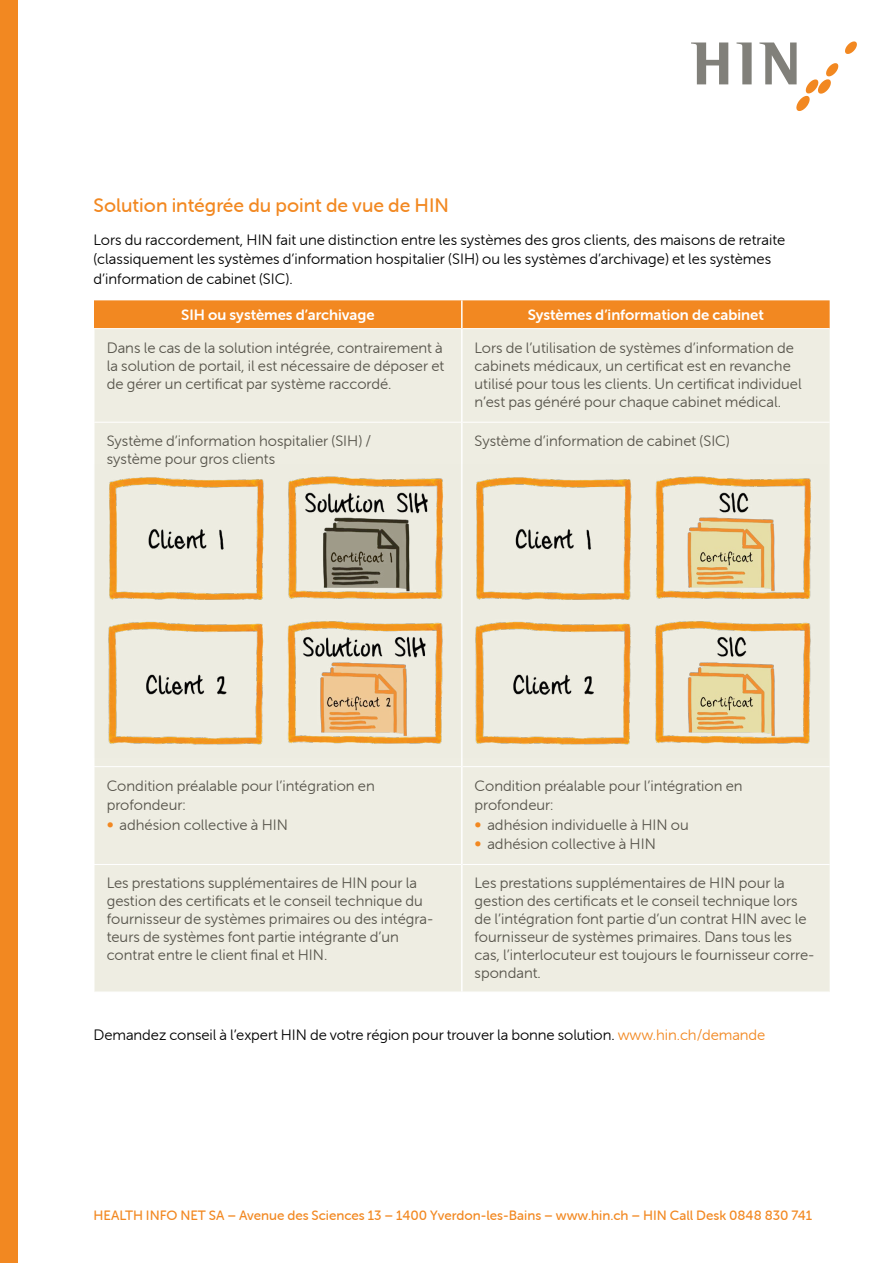
<style>
.page{position:relative;width:893px;height:1263px;background:#fff}
.page>*{position:absolute;margin:0;border:0;box-sizing:border-box;transform-origin:0 0}
.t1{font:19.5px "Museo Sans Rounded 500";color:#f28821}
.t2{font:15px/18px "Museo Sans Rounded 300";color:#57544b}
.t3{font:15px/19.5px "Museo Sans Rounded 300";color:#000}
.t4{font:15px "Museo Sans Rounded 700";color:#fff}
.t5{font:13.5px "Museo Sans Rounded 500";color:#f28821}
.s1{color:#f28821}
</style>
<div class="page">
<div style="left:0;top:0;width:17px;height:1263px;background:#f28821"></div>
<svg style="left:845px;top:41px;width:12px;height:13px"></svg>
<svg style="left:691px;top:42px;width:37px;height:42px"></svg>
<svg style="left:736px;top:42px;width:16px;height:42px"></svg>
<svg style="left:759px;top:43px;width:79px;height:68px"></svg>
<div style="left:94px;top:300px;width:736px;height:28px;background:#f28821"></div>
<div style="left:95px;top:329px;width:735px;height:662px;background:#eeede2"></div>
<hr style="left:94px;top:422px;width:367px;height:1px;background:#fff">
<hr style="left:463px;top:422px;width:367px;height:1px;background:#fff">
<hr style="left:94px;top:766px;width:367px;height:1px;background:#fff">
<hr style="left:463px;top:766px;width:367px;height:1px;background:#fff">
<hr style="left:94px;top:864px;width:367px;height:1px;background:#fff">
<hr style="left:463px;top:864px;width:367px;height:1px;background:#fff">
<hr style="left:461px;top:300px;width:2px;height:29px;background:#fff">
<hr style="left:461px;top:329px;width:2px;height:93px;background:#fff">
<hr style="left:461px;top:422px;width:2px;height:345px;background:#fff">
<hr style="left:461px;top:767px;width:2px;height:97px;background:#fff">
<hr style="left:461px;top:864px;width:2px;height:127px;background:#fff">
<img style="left:94px;top:464px;width:365px;height:293px">
<img style="left:462px;top:464px;width:365px;height:293px">
<h1 class="t1" style="left:94px;top:195px;width:357px">Solution intégrée du point de vue de HIN</h1>
<p class="t3" style="left:94px;top:230px;width:693px">Lors du raccordement, HIN fait une distinction entre les systèmes des gros clients, des maisons de retraite (classiquement les systèmes d’information hospitalier (SIH) ou les systèmes d’archivage) et les systèmes d’information de cabinet (SIC).</p>
<p class="t4" style="left:181px;top:307px;width:195px">SIH ou systèmes d’archivage</p>
<p class="t4" style="left:528px;top:307px;width:238px">Systèmes d’information de cabinet</p>
<p class="t2" style="left:107px;top:339px;width:339px;text-align:justify">Dans le cas de la solution intégrée, contrairement à la solution de portail, il est nécessaire de déposer et de gérer un certificat par système raccordé.</p>
<p class="t2" style="left:475px;top:339px;width:329px">Lors de l’utilisation de systèmes d’information de cabinets médicaux, un certificat est en revanche utilisé pour tous les clients. Un certificat individuel n’est pas généré pour chaque cabinet médical.</p>
<p class="t2" style="left:107px;top:432px;width:266px">Système d’information hospitalier (SIH) / système pour gros clients</p>
<p class="t2" style="left:475px;top:432px;width:257px">Système d’information de cabinet (SIC)</p>
<p class="t2" style="left:107px;top:776px;width:270px;line-height:19.5px">Condition préalable pour l’intégration en profondeur:<br><span class="s1">∞</span> adhésion collective à HIN</p>
<p class="t2" style="left:475px;top:776px;width:270px;line-height:19.5px">Condition préalable pour l’intégration en profondeur:<br><span class="s1">∞</span> adhésion individuelle à HIN ou<br><span class="s1">∞</span> adhésion collective à HIN</p>
<p class="t2" style="left:107px;top:874px;width:328px">Les prestations supplémentaires de HIN pour la gestion des certificats et le conseil technique du fournisseur de systèmes primaires ou des intégra&shy;teurs de systèmes font partie intégrante d’un contrat entre le client final et HIN.</p>
<p class="t2" style="left:475px;top:874px;width:342px">Les prestations supplémentaires de HIN pour la gestion des certificats et le conseil technique lors de l’intégration font partie d’un contrat HIN avec le fournisseur de systèmes primaires. Dans tous les cas, l’interlocuteur est toujours le fournisseur corre&shy;spondant.</p>
<p class="t3" style="left:94px;top:1025px;width:673px">Demandez conseil à l’expert HIN de votre région pour trouver la bonne solution. <span class="s1">www.hin.ch/demande</span></p>
<p class="t5" style="left:94px;top:1208px;width:720px">HEALTH INFO NET SA – Avenue des Sciences 13 – 1400 Yverdon-les-Bains – www.hin.ch – HIN Call Desk 0848 830 741</p>
</div>
